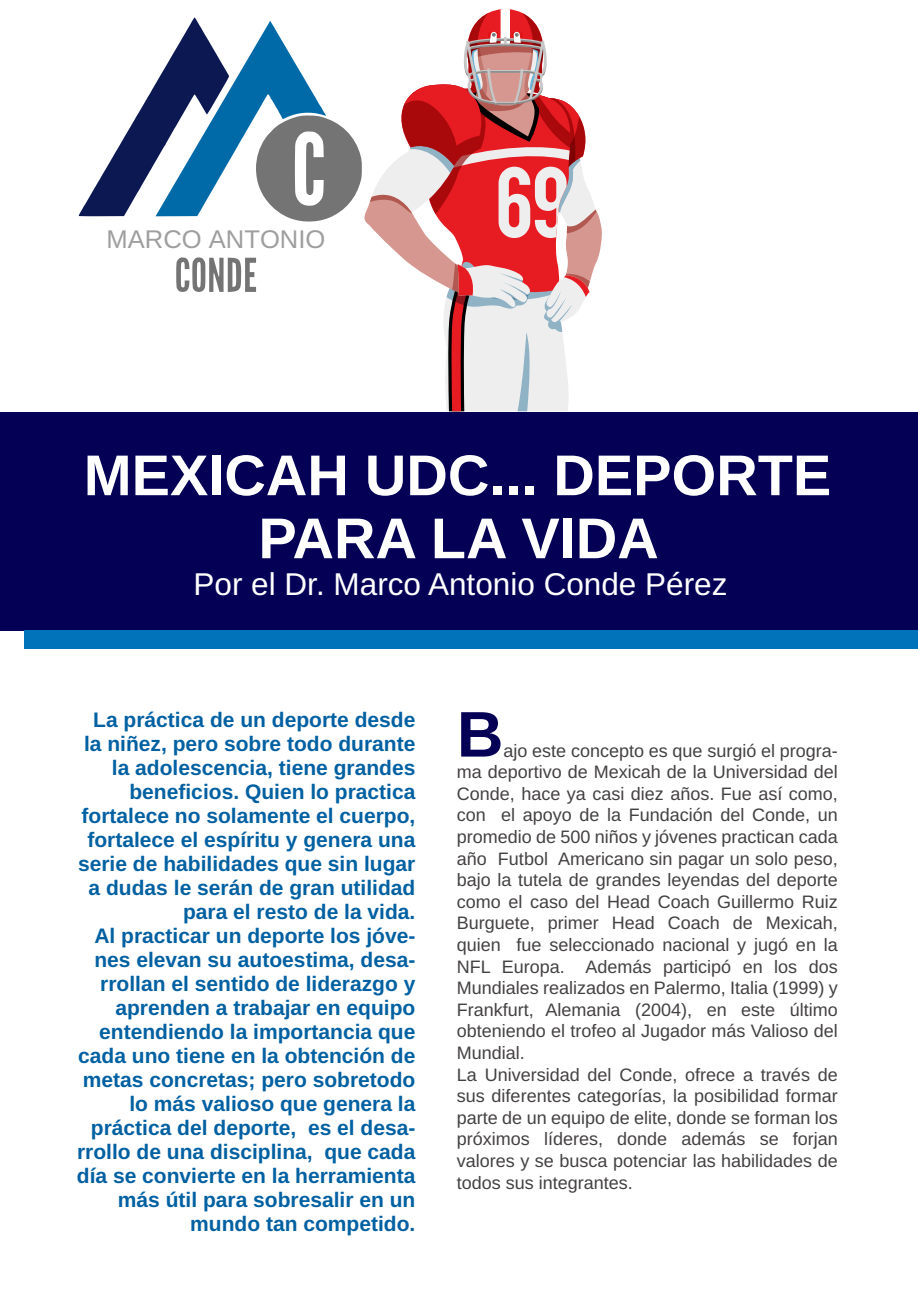
<style>
.page{position:relative;width:918px;height:1294px;background:#fff}
.page>*{position:absolute;margin:0;border:0;box-sizing:border-box;transform-origin:0 0}
.t1{font:700 64.5px "Arimo";color:#030055}
.t2{font:700 57.45px/63px "Arimo";color:#fff;text-align:center}
.t3{font:31.5px "Arimo";color:#fff}
.t4{font:25.5px "Arimo";color:#9e9e9e}
.t5{font:700 21px/24px "Arimo";color:#0060a2;text-align:right}
.t6{font:18px/21.6px "Arimo";color:#434040}
</style>
<div class="page">
<div style="left:0;top:412px;width:918px;height:218px;background:#030055"></div>
<div style="left:25px;top:630px;width:893px;height:19px;background:#0073bb"></div>
<svg style="left:79px;top:9px;width:523px;height:402px"></svg>
<h3 class="t4" style="left:107px;top:221px;width:220px">MARCO ANTONIO</h3>
<h2 class="t2" style="left:84px;top:445px;width:749px">MEXICAH UDC... DEPORTE<br>PARA LA VIDA</h2>
<h3 class="t3" style="left:194px;top:562px;width:536px">Por el Dr. Marco Antonio Conde Pérez</h3>
<p class="t5" style="left:77px;top:708px;width:340px">La práctica de un deporte desde la niñez, pero sobre todo durante la adolescencia, tiene grandes beneficios. Quien lo practica fortalece no solamente el cuerpo, fortalece el espíritu y genera una serie de habilidades que sin lugar a dudas le serán de gran utilidad para el resto de la vida.<br>Al practicar un deporte los jóve&shy;nes elevan su autoestima, desa&shy;rrollan el sentido de liderazgo y aprenden a trabajar en equipo entendiendo la importancia que cada uno tiene en la obtención de metas concretas; pero sobretodo lo más valioso que genera la práctica del deporte, es el desa&shy;rrollo de una disciplina, que cada día se convierte en la herramienta más útil para sobresalir en un mundo tan competido.</p>
<h1 class="t1" style="left:457px;top:689px;width:48px">B</h1>
<p class="t6" style="left:457px;top:740px;width:383px;text-indent:47px">ajo este concepto es que surgió el progra&shy;ma deportivo de Mexicah de la Universidad del Conde, hace ya casi diez años. Fue así como, con el apoyo de la Fundación del Conde, un promedio de 500 niños y jóvenes practican cada año Futbol Americano sin pagar un solo peso, bajo la tutela de grandes leyendas del deporte como el caso del Head Coach Guillermo Ruiz Burguete, primer Head Coach de Mexicah, quien fue seleccionado nacional y jugó en la NFL Europa. Además participó en los dos Mundiales realizados en Palermo, Italia (1999) y Frankfurt, Alemania (2004), en este último obteniendo el trofeo al Jugador más Valioso del Mundial.<br>La Universidad del Conde, ofrece a través de sus diferentes categorías, la posibilidad formar parte de un equipo de elite, donde se forman los próximos líderes, donde además se forjan valores y se busca potenciar las habilidades de todos sus integrantes.</p>
</div>
